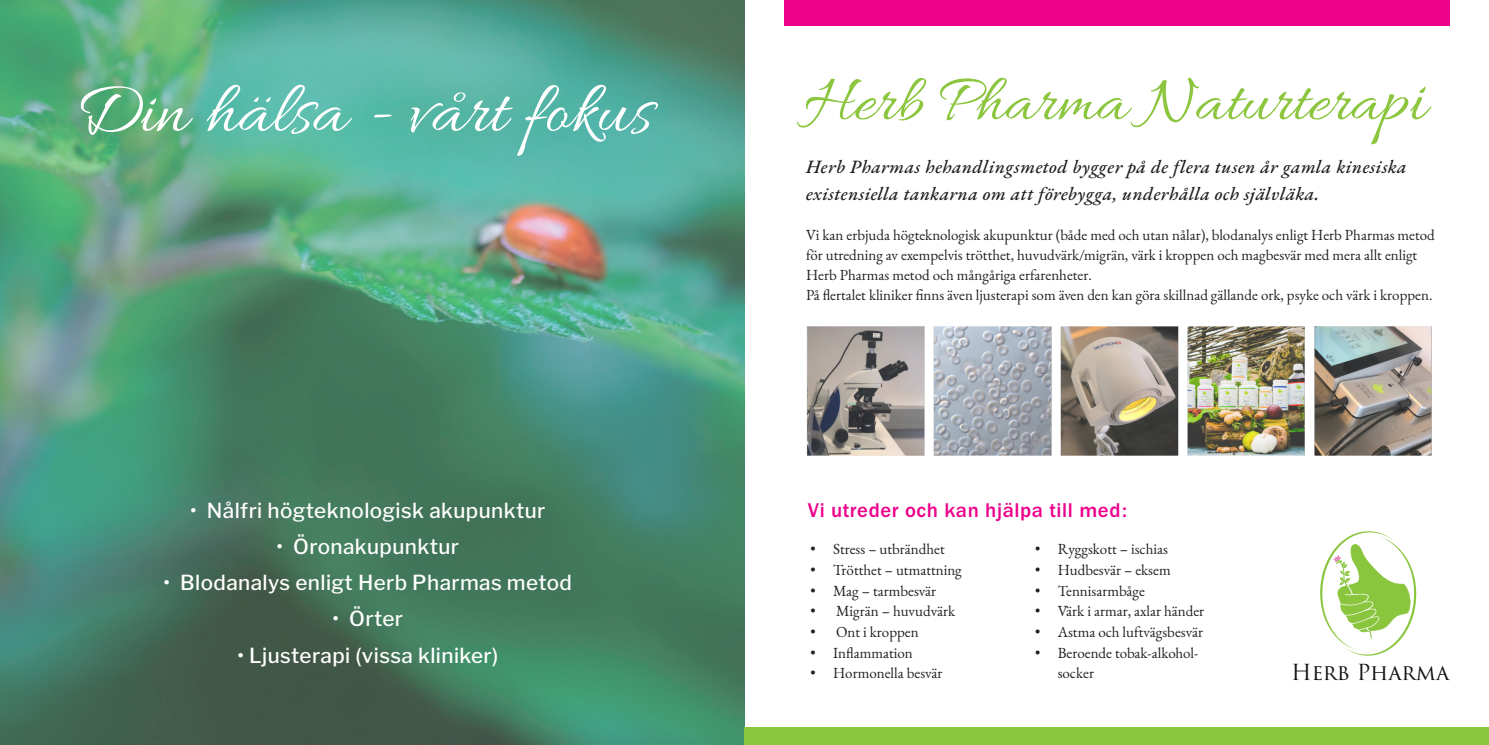
<style>
.page{position:relative;width:1489px;height:745px;background:#fff}
.page>*{position:absolute;margin:0;border:0;box-sizing:border-box;transform-origin:0 0}
.t1{font:75px "Allura";color:#fff}
.t2{font:67.5px "Allura";color:#8bc63e}
.t3{font:21.5px "Trajan Pro 3";letter-spacing:-.005em;color:#0e1212}
.t4{font:500 20.62px "Libre Franklin";letter-spacing:.02em;color:#fff}
.t5{font:500 20.62px "Franklin Gothic URW";letter-spacing:.03em;color:#ed028c}
.t6{font:italic 500 18.75px "EB Garamond";letter-spacing:.025em;color:#231f20}
.t7{font:15px/20.6px "EB Garamond";color:#231f20}
.s1{font-size:75px}
</style>
<div class="page">
<img style="left:0;top:0;width:744px;height:744px">
<div style="left:744px;top:726px;width:744px;height:18px;background:#8bc63e"></div>
<div style="left:784px;top:0;width:665px;height:25px;background:#ed028c"></div>
<img style="left:726px;top:230px;width:706px;height:367px">
<svg style="left:1319px;top:531px;width:96px;height:124px"></svg>
<p class="t1" style="left:75px;top:69px;width:578px">Din hälsa - vårt fokus</p>
<p class="t2" style="left:803px;top:64px;width:624px">Herb Pharma Naturtera<span class="s1">pi</span></p>
<p class="t6" style="left:806px;top:154px;width:602px">Herb Pharmas hehandlingsmetod bygger på de flera tusen år gamla kinesiska</p>
<p class="t6" style="left:806px;top:181px;width:514px">existensiella tankarna om att förebygga, underhålla och självläka.</p>
<p class="t4" style="left:190px;top:497px;width:356px">• Nålfri högteknologisk akupunktur</p>
<p class="t4" style="left:276px;top:533px;width:184px">• Öronakupunktur</p>
<p class="t4" style="left:164px;top:569px;width:410px">• Blodanalys enligt Herb Pharmas metod</p>
<p class="t4" style="left:332px;top:606px;width:72px">• Örter</p>
<p class="t4" style="left:237px;top:642px;width:262px">• Ljusterapi (vissa kliniker)</p>
<p class="t7" style="left:806px;top:225px;width:630px;line-height:20px">Vi kan erbjuda högteknologisk akupunktur (både med och utan nålar), blodanalys enligt Herb Pharmas metod för utredning av exempelvis trötthet, huvudvärk/migrän, värk i kroppen och magbesvär med mera allt enligt</p>
<p class="t7" style="left:806px;top:265px;width:287px">Herb Pharmas metod och mångåriga erfarenheter.</p>
<p class="t7" style="left:806px;top:285px;width:628px">På flertalet kliniker finns även ljusterapi som även den kan göra skillnad gällande ork, psyke och värk i kroppen.</p>
<p class="t5" style="left:807px;top:496px;width:320px">Vi utreder och kan hjälpa till med:</p>
<p class="t7" style="left:810px;top:538px;width:136px">• Stress – utbrändhet</p>
<p class="t7" style="left:810px;top:559px;width:153px">• Trötthet – utmattning</p>
<p class="t7" style="left:810px;top:580px;width:127px">• Mag – tarmbesvär</p>
<p class="t7" style="left:810px;top:600px;width:146px">• Migrän – huvudvärk</p>
<p class="t7" style="left:810px;top:621px;width:110px">• Ont i kroppen</p>
<p class="t7" style="left:810px;top:642px;width:104px">• Inflammation</p>
<p class="t7" style="left:810px;top:662px;width:133px">• Hormonella besvär</p>
<p class="t7" style="left:1035px;top:538px;width:134px">• Ryggskott – ischias</p>
<p class="t7" style="left:1035px;top:559px;width:137px">• Hudbesvär – eksem</p>
<p class="t7" style="left:1035px;top:580px;width:111px">• Tennisarmbåge</p>
<p class="t7" style="left:1035px;top:600px;width:171px">• Värk i armar, axlar händer</p>
<p class="t7" style="left:1035px;top:621px;width:169px">• Astma och luftvägsbesvär</p>
<p class="t7" style="left:1057px;top:642px;width:142px;text-indent:-22px">• Beroende tobak-alkohol&shy;socker</p>
<p class="t3" style="left:1291px;top:657px;width:160px">Herb Pharma</p>
</div>
